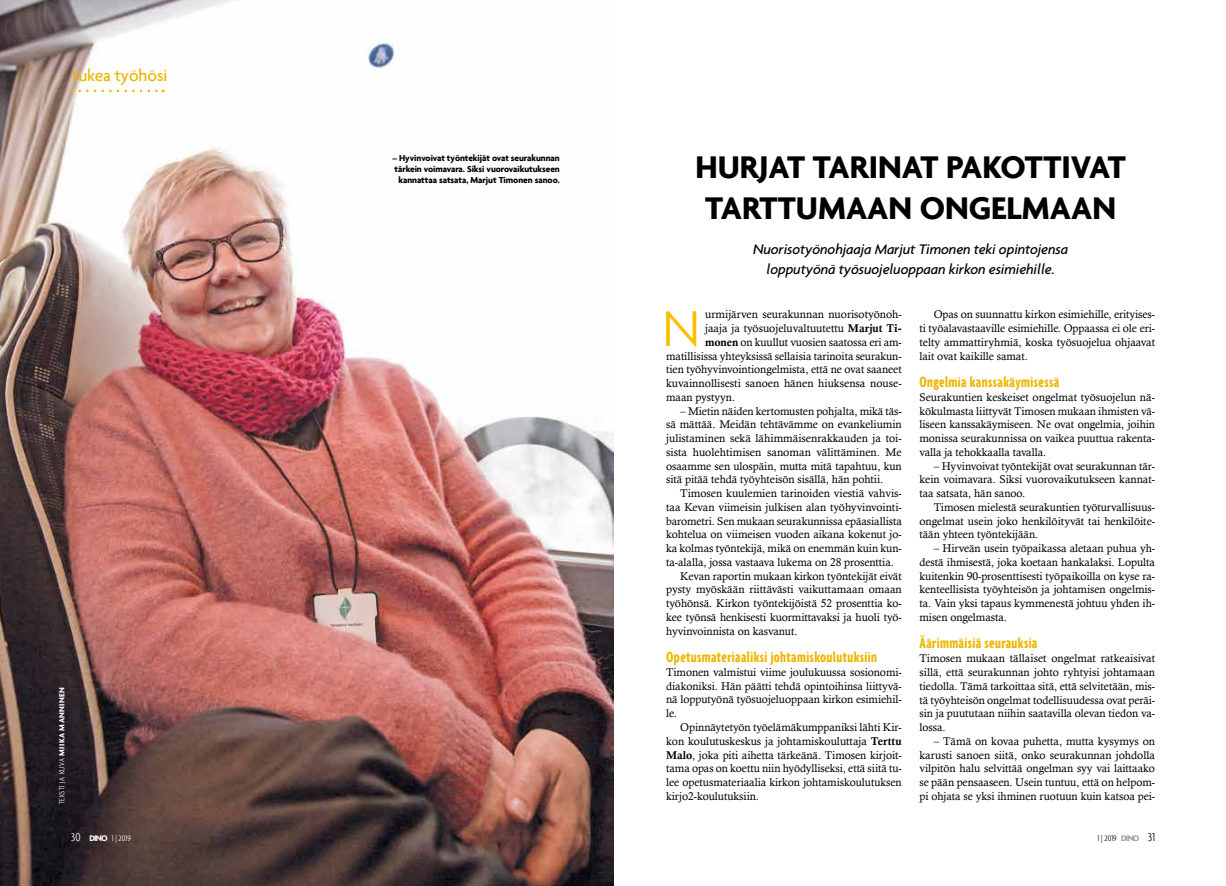
<style>
.page{position:relative;width:1226px;height:886px;background:#fff}
.page>*{position:absolute;margin:0;border:0;box-sizing:border-box;transform-origin:0 0}
.t1{font:300 54.38px "Agenda";color:#fcbf00}
.t2{font:700 33.75px/40.5px "Agenda";color:#000}
.t3{font:500 17.5px "Agenda";letter-spacing:-.005em;color:#efb600}
.t4{font:700 extra-condensed 16.25px "Agenda";letter-spacing:.025em;color:#efb600}
.t5{font:italic 500 15px/20px "Agenda";letter-spacing:-.01em;color:#000;text-align:center}
.t6{font:11.25px/13.8px "Calisto";letter-spacing:-.005em;color:#000;text-align:justify}
.t7{font:700 9.38px/11.2px "Agenda";letter-spacing:-.005em;color:#000;text-align:right}
.t8{font:300 condensed 8.75px "Agenda";color:#fff}
.t9{font:300 condensed 8.75px "Agenda";color:#000}
.t10{font:700 8.12px "Agenda";letter-spacing:.05em;color:#fff}
.s1{font-weight:300;font-stretch:condensed}
.s2{font-family:"Calis MT Bol"}
.s3{font-size:12.5px}
.s4{font-weight:700;font-stretch:normal}
.s5{font-weight:700;font-stretch:normal;color:#9d9d9c}
</style>
<div class="page">
<img style="left:0;top:0;width:613px;height:886px">
<svg style="left:80px;top:90px;width:84px;height:2px"></svg>
<h3 class="t3" style="left:72px;top:65px;width:97px">tukea työhösi</h3>
<p class="t10" style="left:57px;top:804px;width:119px;rotate:-90deg"><span class="s1">TEKSTI JA KUVA</span> MIIKA MANNINEN</p>
<p class="t7" style="left:392px;top:152px;width:169px">– Hyvinvoivat työntekijät ovat seurakunnan tärkein voimavara. Siksi vuorovaikutukseen kannattaa satsata, Marjut Timonen sanoo.</p>
<h2 class="t2" style="left:696px;top:146px;width:432px">HURJAT TARINAT PAKOTTIVAT<br>TARTTUMAAN ONGELMAAN</h2>
<h3 class="t5" style="left:753px;top:238px;width:316px">Nuorisotyönohjaaja Marjut Timonen teki opintojensa lopputyönä työsuojeluoppaan kirkon esimiehille.</h3>
<h1 class="t1" style="left:662px;top:296px;width:39px">N</h1>
<p class="t6" style="left:705px;top:308px;width:198px">urmijärven seurakunnan nuorisotyönoh-</p>
<p class="t6" style="left:705px;top:321px;width:198px">jaaja ja työsuojeluvaltuutettu <span class="s2">Marjut Ti-</span></p>
<p class="t6" style="left:705px;top:335px;width:198px"><span class="s2">monen</span> on kuullut vuosien saatossa eri am-</p>
<p class="t6" style="left:666px;top:349px;width:237px">matillisissa yhteyksissä sellaisia tarinoita seurakun-</p>
<p class="t6" style="left:666px;top:363px;width:237px">tien työhyvinvointiongelmista, että ne ovat saaneet</p>
<p class="t6" style="left:666px;top:376px;width:237px">kuvainnollisesti sanoen hänen hiuksensa nouse-</p>
<p class="t6" style="left:666px;top:390px;width:71px">maan pystyyn.</p>
<p class="t6" style="left:666px;top:404px;width:237px;text-indent:14px">– Mietin näiden kertomusten pohjalta, mikä täs&shy;sä mättää. Meidän tehtävämme on evankeliumin julistaminen sekä lähimmäisenrakkauden ja toi&shy;sista huolehtimisen sanoman välittäminen. Me osaamme sen ulospäin, mutta mitä tapahtuu, kun sitä pitää tehdä työyhteisön sisällä, hän pohtii.</p>
<p class="t6" style="left:680px;top:486px;width:223px">Timosen kuulemien tarinoiden viestiä vahvis-</p>
<p class="t6" style="left:666px;top:500px;width:237px">taa Kevan viimeisin julkisen alan työhyvinvointi-</p>
<p class="t6" style="left:666px;top:514px;width:237px">barometri. Sen mukaan seurakunnissa epäasiallista</p>
<p class="t6" style="left:666px;top:528px;width:237px">kohtelua on viimeisen vuoden aikana kokenut jo-</p>
<p class="t6" style="left:666px;top:541px;width:237px">ka kolmas työntekijä, mikä on enemmän kuin kun-</p>
<p class="t6" style="left:666px;top:555px;width:229px">ta-alalla, jossa vastaava lukema on 28 prosenttia.</p>
<p class="t6" style="left:680px;top:569px;width:223px">Kevan raportin mukaan kirkon työntekijät eivät</p>
<p class="t6" style="left:666px;top:583px;width:237px">pysty myöskään riittävästi vaikuttamaan omaan</p>
<p class="t6" style="left:666px;top:596px;width:237px">työhönsä. Kirkon työntekijöistä 52 prosenttia ko-</p>
<p class="t6" style="left:666px;top:610px;width:237px">kee työnsä henkisesti kuormittavaksi ja huoli työ-</p>
<p class="t6" style="left:666px;top:624px;width:133px">hyvinvoinnista on kasvanut.</p>
<h3 class="t4" style="left:666px;top:648px;width:212px">Opetusmateriaaliksi johtamiskoulutuksiin</h3>
<p class="t6" style="left:666px;top:665px;width:237px">Timonen valmistui viime joulukuussa sosionomi&shy;diakoniksi. Hän päätti tehdä opintoihinsa liittyvä&shy;nä lopputyönä työsuojeluoppaan kirkon esimiehil&shy;le.</p>
<p class="t6" style="left:666px;top:720px;width:237px;text-indent:14px">Opinnäytetyön työelämäkumppaniksi lähti Kir&shy;kon koulutuskeskus ja johtamiskouluttaja <span class="s2">Terttu Malo</span>, joka piti aihetta tärkeänä. Timosen kirjoit&shy;tama opas on koettu niin hyödylliseksi, että siitä tu&shy;lee opetusmateriaalia kirkon johtamiskoulutuksen kirjo2-koulutuksiin.</p>
<p class="t6" style="left:919px;top:308px;width:237px;text-indent:14px">Opas on suunnattu kirkon esimiehille, erityises&shy;ti työalavastaaville esimiehille. Oppaassa ei ole eri&shy;telty ammattiryhmiä, koska työsuojelua ohjaavat lait ovat kaikille samat.</p>
<h3 class="t4" style="left:919px;top:373px;width:141px">Ongelmia kanssakäymisessä</h3>
<p class="t6" style="left:919px;top:390px;width:237px">Seurakuntien keskeiset ongelmat työsuojelun nä&shy;kökulmasta liittyvät Timosen mukaan ihmisten vä&shy;liseen kanssakäymiseen. Ne ovat ongelmia, joihin monissa seurakunnissa on vaikea puuttua rakenta&shy;valla ja tehokkaalla tavalla.</p>
<p class="t6" style="left:919px;top:459px;width:237px;text-indent:14px">– Hyvinvoivat työntekijät ovat seurakunnan tär&shy;kein voimavara. Siksi vuorovaikutukseen kannat&shy;taa satsata, hän sanoo.</p>
<p class="t6" style="left:919px;top:500px;width:237px;text-indent:14px">Timosen mielestä seurakuntien työturvallisuus&shy;ongelmat usein joko henkilöityvät tai henkilöite&shy;tään yhteen työntekijään.</p>
<p class="t6" style="left:919px;top:541px;width:237px;text-indent:14px">– Hirveän usein työpaikassa aletaan puhua yh&shy;destä ihmisestä, joka koetaan hankalaksi. Lopulta kuitenkin 90-prosenttisesti työpaikoilla on kyse ra&shy;kenteellisista työyhteisön ja johtamisen ongelmis&shy;ta. Vain yksi tapaus kymmenestä johtuu yhden ih&shy;misen ongelmasta.</p>
<h3 class="t4" style="left:919px;top:634px;width:119px">Äärimmäisiä seurauksia</h3>
<p class="t6" style="left:919px;top:651px;width:237px">Timosen mukaan tällaiset ongelmat ratkeaisivat sillä, että seurakunnan johto ryhtyisi johtamaan tiedolla. Tämä tarkoittaa sitä, että selvitetään, mis&shy;tä työyhteisön ongelmat todellisuudessa ovat peräi&shy;sin ja puututaan niihin saatavilla olevan tiedon va&shy;lossa.</p>
<p class="t6" style="left:919px;top:734px;width:237px;text-indent:14px">– Tämä on kovaa puhetta, mutta kysymys on karusti sanoen siitä, onko seurakunnan johdolla vilpitön halu selvittää ongelman syy vai laittaako se pään pensaaseen. Usein tuntuu, että on helpom&shy;pi ohjata se yksi ihminen ruotuun kuin katsoa pei-</p>
<p class="t8" style="left:71px;top:833px;width:62px"><span class="s3">30</span> <span class="s4">DINO</span> 1 | 2019</p>
<p class="t9" style="left:1098px;top:833px;width:59px">1 | 2019 <span class="s5">DINO</span> <span class="s3">31</span></p>
</div>
